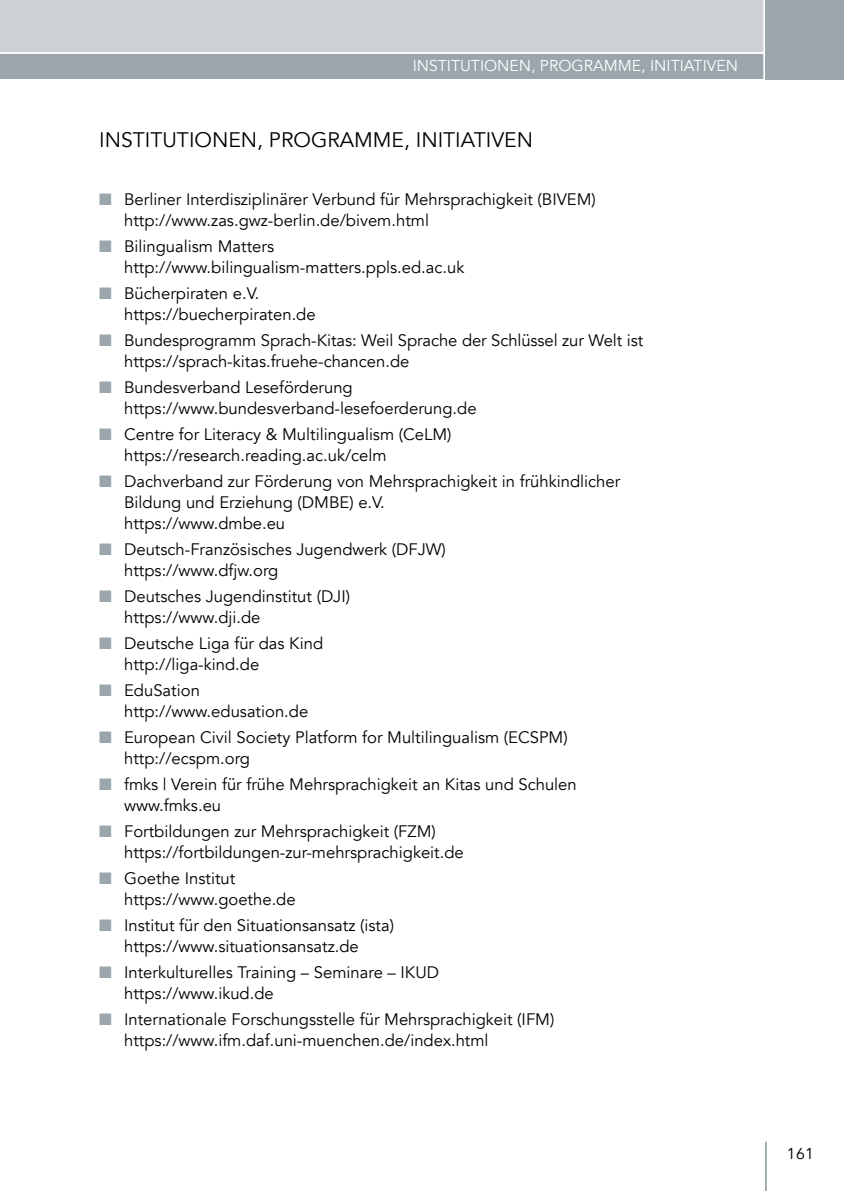
<style>
.page{position:relative;width:844px;height:1191px;background:#fff}
.page>*{position:absolute;margin:0;border:0;box-sizing:border-box;transform-origin:0 0}
.t1{font:21px "Avenir";color:#000}
.t2{font:16.62px/21px "Avenir";color:#000}
.t3{font:15.75px "Avenir";color:#fff}
.t4{font:15.75px "Avenir";color:#000}
.s1{color:#9aa6ac}
</style>
<div class="page">
<hr style="left:764px;top:1141px;width:2px;height:50px;background:#9aa6ac">
<div style="left:0;top:54px;width:764px;height:25px;background:#9aa6ac"></div>
<div style="left:0;top:0;width:764px;height:53px;background:#ced1d4"></div>
<hr style="left:763px;top:0;width:1px;height:81px;background:#fff">
<hr style="left:0;top:52px;width:764px;height:2px;background:#fff">
<div style="left:764px;top:0;width:79px;height:79px;background:#9aa6ac"></div>
<p class="t3" style="left:412px;top:57px;width:327px">INSTITUTIONEN, PROGRAMME, INITIATIVEN</p>
<p class="t1" style="left:99px;top:127px;width:435px">INSTITUTIONEN, PROGRAMME, INITIATIVEN</p>
<p class="t2" style="left:124px;top:189px;width:473px;text-indent:-25px"><span class="s1">■</span> Berliner Interdisziplinärer Verbund für Mehrsprachigkeit (BIVEM) http://www.zas.gwz-berlin.de/bivem.html</p>
<p class="t2" style="left:124px;top:236px;width:342px;text-indent:-25px"><span class="s1">■</span> Bilingualism Matters http://www.bilingualism-matters.ppls.ed.ac.uk</p>
<p class="t2" style="left:124px;top:283px;width:193px;text-indent:-25px"><span class="s1">■</span> Bücherpiraten e.V. https://buecherpiraten.de</p>
<p class="t2" style="left:124px;top:330px;width:520px;text-indent:-25px"><span class="s1">■</span> Bundesprogramm Sprach-Kitas: Weil Sprache der Schlüssel zur Welt ist https://sprach-kitas.fruehe-chancen.de</p>
<p class="t2" style="left:124px;top:377px;width:354px;text-indent:-25px"><span class="s1">■</span> Bundesverband Leseförderung https://www.bundesverband-lesefoerderung.de</p>
<p class="t2" style="left:124px;top:424px;width:329px;text-indent:-25px"><span class="s1">■</span> Centre for Literacy &amp; Multilingualism (CeLM) https://research.reading.ac.uk/celm</p>
<p class="t2" style="left:124px;top:471px;width:497px;text-indent:-25px"><span class="s1">■</span> Dachverband zur Förderung von Mehrsprachigkeit in frühkindlicher<br>Bildung und Erziehung (DMBE) e.V.<br>https://www.dmbe.eu</p>
<p class="t2" style="left:124px;top:539px;width:323px;text-indent:-25px"><span class="s1">■</span> Deutsch-Französisches Jugendwerk (DFJW) https://www.dfjw.org</p>
<p class="t2" style="left:124px;top:586px;width:227px;text-indent:-25px"><span class="s1">■</span> Deutsches Jugendinstitut (DJI) https://www.dji.de</p>
<p class="t2" style="left:124px;top:633px;width:200px;text-indent:-25px"><span class="s1">■</span> Deutsche Liga für das Kind http://liga-kind.de</p>
<p class="t2" style="left:124px;top:680px;width:186px;text-indent:-25px"><span class="s1">■</span> EduSation http://www.edusation.de</p>
<p class="t2" style="left:124px;top:727px;width:445px;text-indent:-25px"><span class="s1">■</span> European Civil Society Platform for Multilingualism (ECSPM) http://ecspm.org</p>
<p class="t2" style="left:124px;top:774px;width:454px;text-indent:-25px"><span class="s1">■</span> fmks | Verein für frühe Mehrsprachigkeit an Kitas und Schulen www.fmks.eu</p>
<p class="t2" style="left:124px;top:821px;width:341px;text-indent:-25px"><span class="s1">■</span> Fortbildungen zur Mehrsprachigkeit (FZM) https://fortbildungen-zur-mehrsprachigkeit.de</p>
<p class="t2" style="left:124px;top:868px;width:173px;text-indent:-25px"><span class="s1">■</span> Goethe Institut https://www.goethe.de</p>
<p class="t2" style="left:124px;top:915px;width:271px;text-indent:-25px"><span class="s1">■</span> Institut für den Situationsansatz (ista) https://www.situationsansatz.de</p>
<p class="t2" style="left:124px;top:962px;width:316px;text-indent:-25px"><span class="s1">■</span> Interkulturelles Training – Seminare – IKUD https://www.ikud.de</p>
<p class="t2" style="left:124px;top:1009px;width:431px;text-indent:-25px"><span class="s1">■</span> Internationale Forschungsstelle für Mehrsprachigkeit (IFM) https://www.ifm.daf.uni-muenchen.de/index.html</p>
<p class="t4" style="left:786px;top:1144px;width:29px">161</p>
</div>
